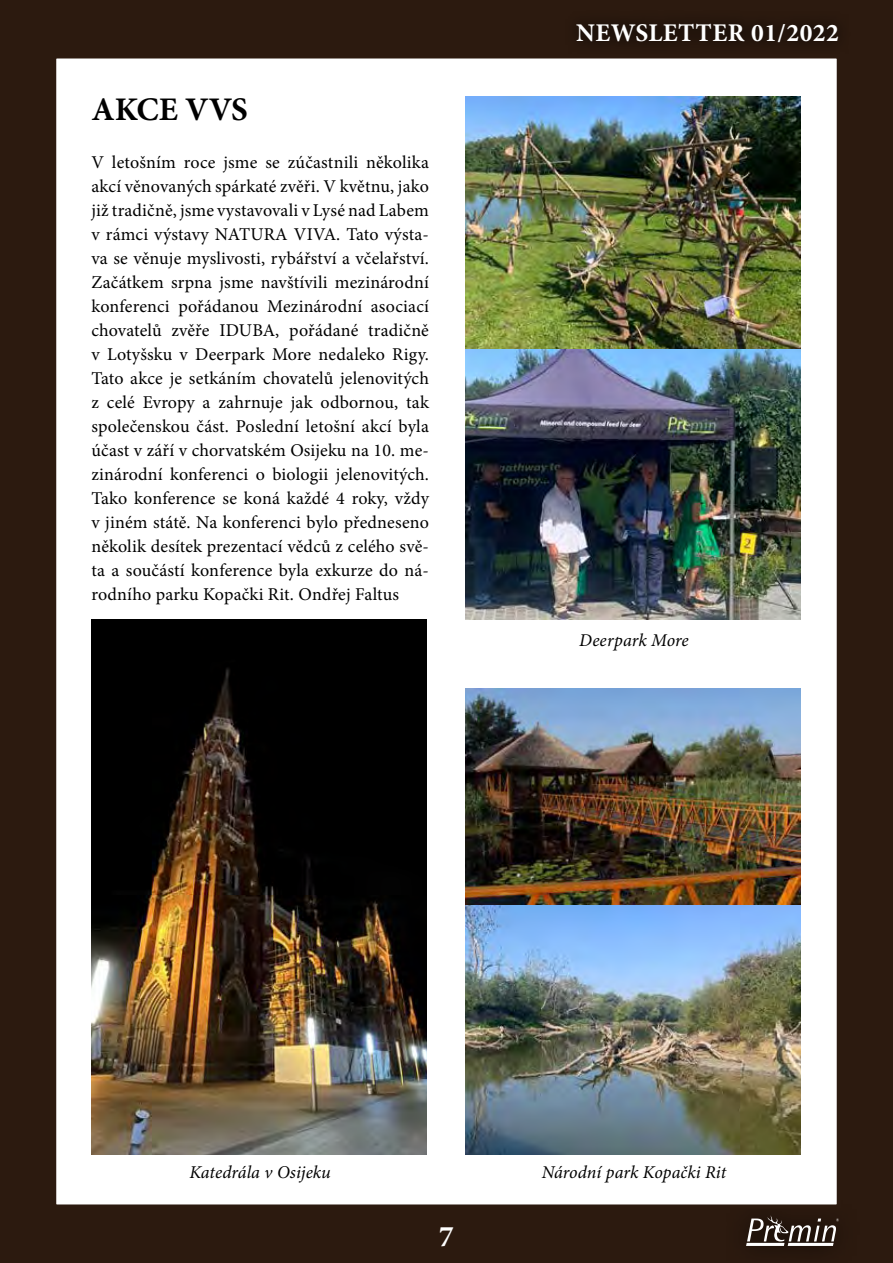
<style>
.page{position:relative;width:893px;height:1263px;background:#2c1a0f}
.page>*{position:absolute;margin:0;border:0;box-sizing:border-box;transform-origin:0 0}
.t1{font:700 33px "Minion Pro";color:#000}
.t2{font:700 30px "Minion Pro";color:#fff}
.t3{font:700 25.5px "Minion Pro";letter-spacing:.02em;color:#fff}
.t4{font:18px/24px "Minion Pro";letter-spacing:.01em;color:#000;text-align:justify}
.t5{font:italic 18px "Minion Pro";color:#000}
</style>
<div class="page">
<div style="left:724px;top:1196px;width:135px;height:67px;background:#29180e"></div>
<svg style="left:746px;top:1215px;width:93px;height:31px"></svg>
<div style="left:564px;top:10px;width:287px;height:45px;background:#26160d"></div>
<div style="left:52px;top:54px;width:789px;height:1155px;background:#fff;border:4px solid #2c1a0f"></div>
<img style="left:465px;top:689px;width:336px;height:465px">
<img style="left:465px;top:96px;width:336px;height:524px">
<img style="left:91px;top:620px;width:336px;height:534px">
<h1 class="t1" style="left:91px;top:87px;width:158px">AKCE VVS</h1>
<p class="t4" style="left:91px;top:151px;width:339px">V letošním roce jsme se zúčastnili několika akcí věnovaných spárkaté zvěři. V květnu, jako již tradičně, jsme vystavovali v Lysé nad Labem v rámci výstavy NATURA VIVA. Tato výsta&shy;va se věnuje myslivosti, rybářství a včelařství.<br>Začátkem srpna jsme navštívili mezinárodní konferenci pořádanou Mezinárodní asociací chovatelů zvěře IDUBA, pořádané tradičně v Lotyšsku v Deerpark More nedaleko Rigy.<br>Tato akce je setkáním chovatelů jelenovitých z celé Evropy a zahrnuje jak odbornou, tak společenskou část. Poslední letošní akcí byla účast v září v chorvatském Osijeku na 10. me&shy;zinárodní konferenci o biologii jelenovitých.<br>Tako konference se koná každé 4 roky, vždy v jiném státě. Na konferenci bylo předneseno několik desítek prezentací vědců z celého svě&shy;ta a součástí konference byla exkurze do ná&shy;rodního parku Kopački Rit. Ondřej Faltus</p>
<h3 class="t3" style="left:576px;top:15px;width:264px">NEWSLETTER 01/2022</h3>
<p class="t5" style="left:579px;top:628px;width:111px">Deerpark More</p>
<p class="t5" style="left:189px;top:1160px;width:143px">Katedrála v Osijeku</p>
<p class="t5" style="left:542px;top:1160px;width:186px">Národní park Kopački Rit</p>
<h2 class="t2" style="left:439px;top:1215px;width:16px">7</h2>
</div>
